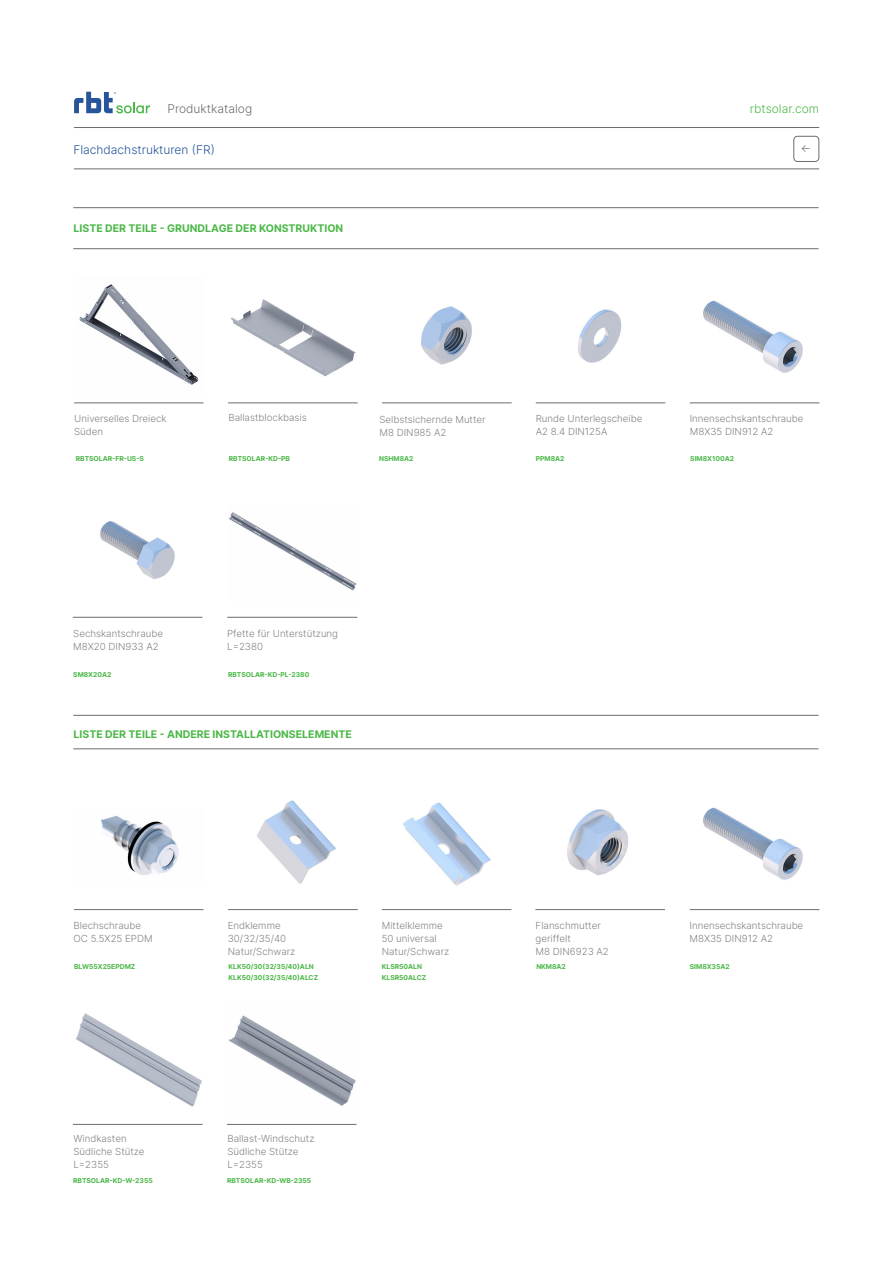
<style>
.page{position:relative;width:893px;height:1263px;background:#fff}
.page>*{position:absolute;margin:0;border:0;box-sizing:border-box;transform-origin:0 0}
.t1{font:300 12px "Inter";color:#265599}
.t2{font:300 12px "Inter";color:#6c6d70}
.t3{font:300 12px "Inter";color:#4cb848}
.t4{font:300 10.95px "Inter";color:#6c6d70}
.t5{font:700 10.5px "Inter";color:#4cb848}
.t6{font:300 9.75px/12.9px "Inter";color:#808285}
.t7{font:700 6.75px/10.5px "Inter";color:#4cb848}
</style>
<div class="page">
<hr style="left:73px;top:748px;width:746px;height:1px;background:#6c6d70">
<hr style="left:73px;top:207px;width:746px;height:1px;background:#6c6d70">
<hr style="left:73px;top:248px;width:746px;height:1px;background:#6c6d70">
<img style="left:228px;top:512px;width:129px;height:105px">
<hr style="left:227px;top:617px;width:130px;height:1px;background:#6c6d70">
<hr style="left:73px;top:715px;width:746px;height:1px;background:#6c6d70">
<img style="left:227px;top:1015px;width:129px;height:109px">
<img style="left:73px;top:1013px;width:129px;height:111px">
<hr style="left:73px;top:1124px;width:130px;height:1px;background:#6c6d70">
<hr style="left:227px;top:1124px;width:129px;height:1px;background:#6c6d70">
<hr style="left:74px;top:127px;width:745px;height:1px;background:#6c6d70">
<hr style="left:74px;top:169px;width:745px;height:1px;background:#6c6d70">
<img style="left:382px;top:306px;width:129px;height:97px">
<img style="left:228px;top:299px;width:130px;height:104px">
<img style="left:74px;top:284px;width:129px;height:119px">
<img style="left:536px;top:309px;width:129px;height:94px">
<img style="left:690px;top:300px;width:129px;height:103px">
<hr style="left:382px;top:403px;width:130px;height:1px;background:#6c6d70">
<hr style="left:536px;top:403px;width:129px;height:1px;background:#6c6d70">
<hr style="left:228px;top:403px;width:130px;height:1px;background:#6c6d70">
<hr style="left:690px;top:403px;width:129px;height:1px;background:#6c6d70">
<hr style="left:74px;top:403px;width:129px;height:1px;background:#6c6d70">
<img style="left:74px;top:521px;width:129px;height:96px">
<hr style="left:73px;top:617px;width:129px;height:1px;background:#6c6d70">
<img style="left:703px;top:807px;width:100px;height:73px">
<img style="left:567px;top:809px;width:61px;height:67px">
<img style="left:402px;top:802px;width:89px;height:84px">
<img style="left:257px;top:800px;width:79px;height:84px">
<img style="left:101px;top:815px;width:78px;height:60px">
<hr style="left:74px;top:909px;width:130px;height:1px;background:#6c6d70">
<hr style="left:228px;top:909px;width:130px;height:1px;background:#6c6d70">
<hr style="left:382px;top:909px;width:129px;height:1px;background:#6c6d70">
<hr style="left:535px;top:909px;width:130px;height:1px;background:#6c6d70">
<hr style="left:690px;top:909px;width:129px;height:1px;background:#6c6d70">
<svg style="left:74px;top:92px;width:76px;height:21px"></svg>
<div style="left:794px;top:136px;width:25px;height:26px;border:1px solid #6c6d70;border-radius:4px"></div>
<p class="t2" style="left:168px;top:100px;width:86px">Produktkatalog</p>
<p class="t3" style="left:750px;top:101px;width:71px">rbtsolar.com</p>
<p class="t1" style="left:73px;top:141px;width:143px">Flachdachstrukturen (FR)</p>
<p class="t4" style="left:801px;top:140px;width:12px">←</p>
<p class="t5" style="left:74px;top:220px;width:271px">LISTE DER TEILE - GRUNDLAGE DER KONSTRUKTION</p>
<p class="t6" style="left:228px;top:411px;width:80px">Ballastblockbasis</p>
<p class="t6" style="left:690px;top:412px;width:115px">Innensechskantschraube<br>M8X35 DIN912 A2</p>
<p class="t6" style="left:379px;top:412px;width:108px">Selbstsichernde Mutter<br>M8 DIN985 A2</p>
<p class="t6" style="left:536px;top:412px;width:108px">Runde Unterlegscheibe<br>A2 8.4 DIN125A</p>
<p class="t6" style="left:74px;top:412px;width:94px">Universelles Dreieck<br>Süden</p>
<p class="t7" style="left:76px;top:453px;width:70px">RBTSOLAR-FR-US-S</p>
<p class="t7" style="left:229px;top:453px;width:63px">RBTSOLAR-KD-PB</p>
<p class="t7" style="left:379px;top:453px;width:36px">NSHM8A2</p>
<p class="t7" style="left:536px;top:453px;width:30px">PPM8A2</p>
<p class="t7" style="left:690px;top:453px;width:45px">SIM8X100A2</p>
<p class="t6" style="left:73px;top:627px;width:91px">Sechskantschraube<br>M8X20 DIN933 A2</p>
<p class="t7" style="left:73px;top:669px;width:40px">SM8X20A2</p>
<p class="t6" style="left:227px;top:627px;width:112px">Pfette für Unterstützung<br>L=2380</p>
<p class="t7" style="left:228px;top:669px;width:83px">RBTSOLAR-KD-PL-2380</p>
<p class="t5" style="left:74px;top:726px;width:280px">LISTE DER TEILE - ANDERE INSTALLATIONSELEMENTE</p>
<p class="t6" style="left:74px;top:918px;width:81px">Blechschraube<br>OC 5.5X25 EPDM</p>
<p class="t6" style="left:228px;top:918px;width:69px">Endklemme<br>30/32/35/40<br>Natur/Schwarz</p>
<p class="t6" style="left:382px;top:918px;width:69px">Mittelklemme<br>50 universal<br>Natur/Schwarz</p>
<p class="t6" style="left:536px;top:918px;width:75px">Flanschmutter geriffelt<br>M8 DIN6923 A2</p>
<p class="t6" style="left:689px;top:918px;width:115px">Innensechskantschraube<br>M8X35 DIN912 A2</p>
<p class="t7" style="left:74px;top:961px;width:63px">BLW55X25EPDMZ</p>
<p class="t7" style="left:229px;top:961px;width:91px">KLK50/30(32/35/40)ALN<br>KLK50/30(32/35/40)ALCZ</p>
<p class="t7" style="left:382px;top:961px;width:46px">KLSR50ALN<br>KLSR50ALCZ</p>
<p class="t7" style="left:536px;top:961px;width:31px">NKM8A2</p>
<p class="t7" style="left:690px;top:961px;width:41px">SIM8X35A2</p>
<p class="t6" style="left:73px;top:1132px;width:73px">Windkasten<br>Südliche Stütze<br>L=2355</p>
<p class="t7" style="left:73px;top:1175px;width:81px">RBTSOLAR-KD-W-2355</p>
<p class="t6" style="left:227px;top:1132px;width:89px">Ballast-Windschutz<br>Südliche Stütze<br>L=2355</p>
<p class="t7" style="left:227px;top:1175px;width:86px">RBTSOLAR-KD-WB-2355</p>
</div>
